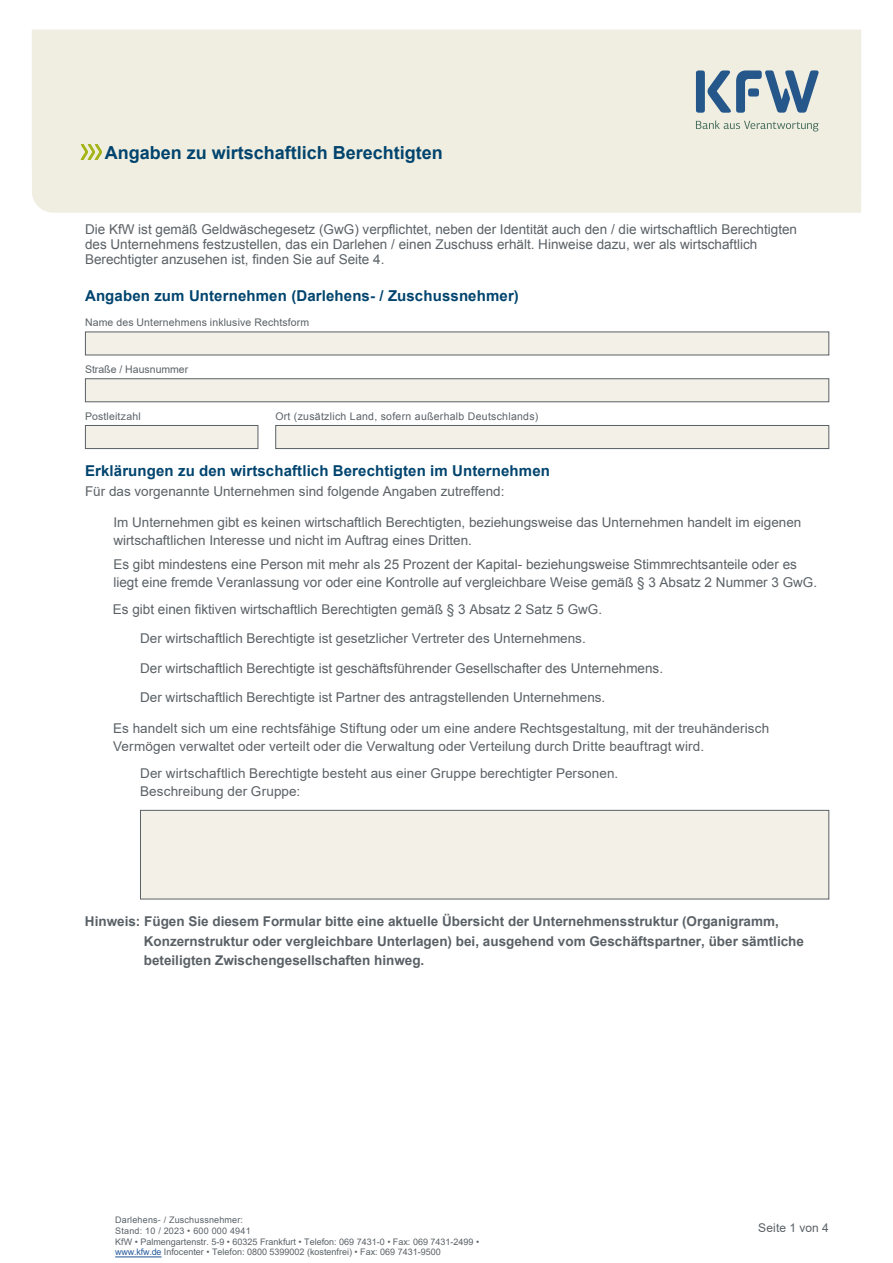
<style>
.page{position:relative;width:893px;height:1263px;background:#fff}
.page>*{position:absolute;margin:0;border:0;box-sizing:border-box;transform-origin:0 0}
.Hauptüberschrift_H1{font:700 18px "Arial";color:#00446e}
.Fließtext_Checkliste{font:700 15px "Arial";letter-spacing:.01em;color:#00446e}
.Formular_Form_A4_7pt{font:700 15px "Arial";letter-spacing:.01em;color:#00446e}
.Fließtext_Checkliste-2{font:13.5px/18px "Arial";color:#5a6166}
.Formular_Form_A4_7pt-2{font:13.5px/15.1px "Arial";color:#5a6166}
.t1{font:700 13.5px/19.5px "Arial";color:#5a6166}
.Seitenzahl_Form_A4_9{font:12px "Arial";letter-spacing:.01em;color:#5a6166}
.Formular_Form_A4_7pt-3{font:10.5px "Arial";letter-spacing:.015em;color:#5a6166}
.t2{font:9px/10.8px "Arial";color:#5a6166}
.s1{font-style:inherit}
.s2{color:#275b9b}
</style>
<div class="page">
<div style="left:32px;top:190px;width:829px;height:23px;background:#f0eee1"></div>
<div style="left:32px;top:30px;width:829px;height:160px;background:#f0eee1"></div>
<div style="left:696px;top:70px;width:9px;height:43px;background:#26578a;border-radius:3px"></div>
<svg style="left:707px;top:70px;width:112px;height:43px"></svg>
<svg style="left:696px;top:121px;width:122px;height:11px"></svg>
<img style="left:76px;top:145px;width:29px;height:14px">
<div style="left:85px;top:332px;width:744px;height:23px;background:#f3f1e7"></div>
<div style="left:85px;top:378px;width:744px;height:24px;background:#f3f1e7;border:1px solid #5a6166"></div>
<div style="left:85px;top:425px;width:173px;height:24px;background:#f3f1e7;border:1px solid #5a6166"></div>
<div style="left:275px;top:425px;width:554px;height:24px;background:#f3f1e7;border:1px solid #5a6166"></div>
<div style="left:140px;top:810px;width:689px;height:89px;background:#f3f1e7;border:1px solid #5a6166"></div>
<hr style="left:115px;top:1256px;width:47px;height:1px;background:#275b9b">
<h1 class="Hauptüberschrift_H1" style="left:105px;top:140px;width:340px">Angaben zu wirtschaftlich Berechtigten</h1>
<p class="Formular_Form_A4_7pt-2" style="left:85px;top:222px;width:714px">Die KfW ist gemäß Geldwäschegesetz (GwG) verpflichtet, neben der Identität auch den / die wirtschaftlich Berechtigten des Unternehmens festzustellen, das ein Darlehen / einen Zuschuss erhält. Hinweise dazu, wer als wirtschaftlich<br>Berechtigter anzusehen ist, finden Sie auf Seite 4.</p>
<p class="Formular_Form_A4_7pt" style="left:85px;top:286px;width:435px">Angaben zum Unternehmen (Darlehens- / Zuschussnehmer)</p>
<p class="Formular_Form_A4_7pt-3" style="left:85px;top:315px;width:226px">Name des Unternehmens inklusive Rechtsform</p>
<p class="Formular_Form_A4_7pt-3" style="left:85px;top:362px;width:105px">Straße / Hausnummer</p>
<p class="Formular_Form_A4_7pt-3" style="left:85px;top:409px;width:57px">Postleitzahl</p>
<p class="Formular_Form_A4_7pt-3" style="left:275px;top:409px;width:265px">Ort (zusätzlich Land, sofern außerhalb Deutschlands)</p>
<p class="Fließtext_Checkliste" style="left:85px;top:460px;width:466px">Erklärungen zu den wirtschaftlich Berechtigten im Unternehmen</p>
<p class="Fließtext_Checkliste-2" style="left:85px;top:482px;width:421px">Für das vorgenannte Unternehmen sind folgende Angaben zutreffend:</p>
<p class="Fließtext_Checkliste-2" style="left:113px;top:513px;width:690px">Im Unternehmen gibt es keinen wirtschaftlich Berechtigten, beziehungsweise das Unternehmen handelt im eigenen wirtschaftlichen Interesse und nicht im Auftrag eines Dritten.</p>
<p class="Fließtext_Checkliste-2" style="left:113px;top:556px;width:705px">Es gibt mindestens eine Person mit mehr als 25 Prozent der Kapital- beziehungsweise Stimmrechtsanteile oder es liegt eine fremde Veranlassung vor oder eine Kontrolle auf vergleichbare Weise gemäß § 3 Absatz 2 Nummer 3 GwG.</p>
<p class="Fließtext_Checkliste-2" style="left:113px;top:601px;width:491px">Es gibt einen fiktiven wirtschaftlich Berechtigten gemäß § 3 Absatz 2 Satz 5 GwG.</p>
<p class="Fließtext_Checkliste-2" style="left:140px;top:624px;width:524px;line-height:29.4px">Der wirtschaftlich Berechtigte ist gesetzlicher Vertreter des Unternehmens.<br>Der wirtschaftlich Berechtigte ist geschäftsführender Gesellschafter des Unternehmens.<br>Der wirtschaftlich Berechtigte ist Partner des antragstellenden Unternehmens.</p>
<p class="Fließtext_Checkliste-2" style="left:113px;top:719px;width:658px">Es handelt sich um eine rechtsfähige Stiftung oder um eine andere Rechtsgestaltung, mit der treuhänderisch<br>Vermögen verwaltet oder verteilt oder die Verwaltung oder Verteilung durch Dritte beauftragt wird.</p>
<p class="Fließtext_Checkliste-2" style="left:140px;top:764px;width:480px">Der wirtschaftlich Berechtigte besteht aus einer Gruppe berechtigter Personen.<br>Beschreibung der Gruppe:</p>
<p class="t1" style="left:144px;top:912px;width:662px;text-indent:-59px">Hinweis: Fügen Sie diesem Formular bitte eine aktuelle Übersicht der Unternehmensstruktur (Organigramm,<br>Konzernstruktur oder vergleichbare Unterlagen) bei, ausgehend vom Geschäftspartner, über sämtliche beteiligten Zwischengesellschaften hinweg.</p>
<p class="t2" style="left:115px;top:1214px;width:365px">Darlehens- / Zuschussnehmer:<br>Stand: 10 / 2023 • <span class="s1">600 000 4941<br></span>KfW • Palmengartenstr. 5-9 • 60325 Frankfurt • Telefon: 069 7431-0 • Fax: 069 7431-2499 • <span class="s2">www.kfw.de</span> Infocenter • Telefon: 0800 5399002 (kostenfrei) • Fax: 069 7431-9500</p>
<p class="Seitenzahl_Form_A4_9" style="left:758px;top:1219px;width:72px">Seite 1 von 4</p>
</div>
